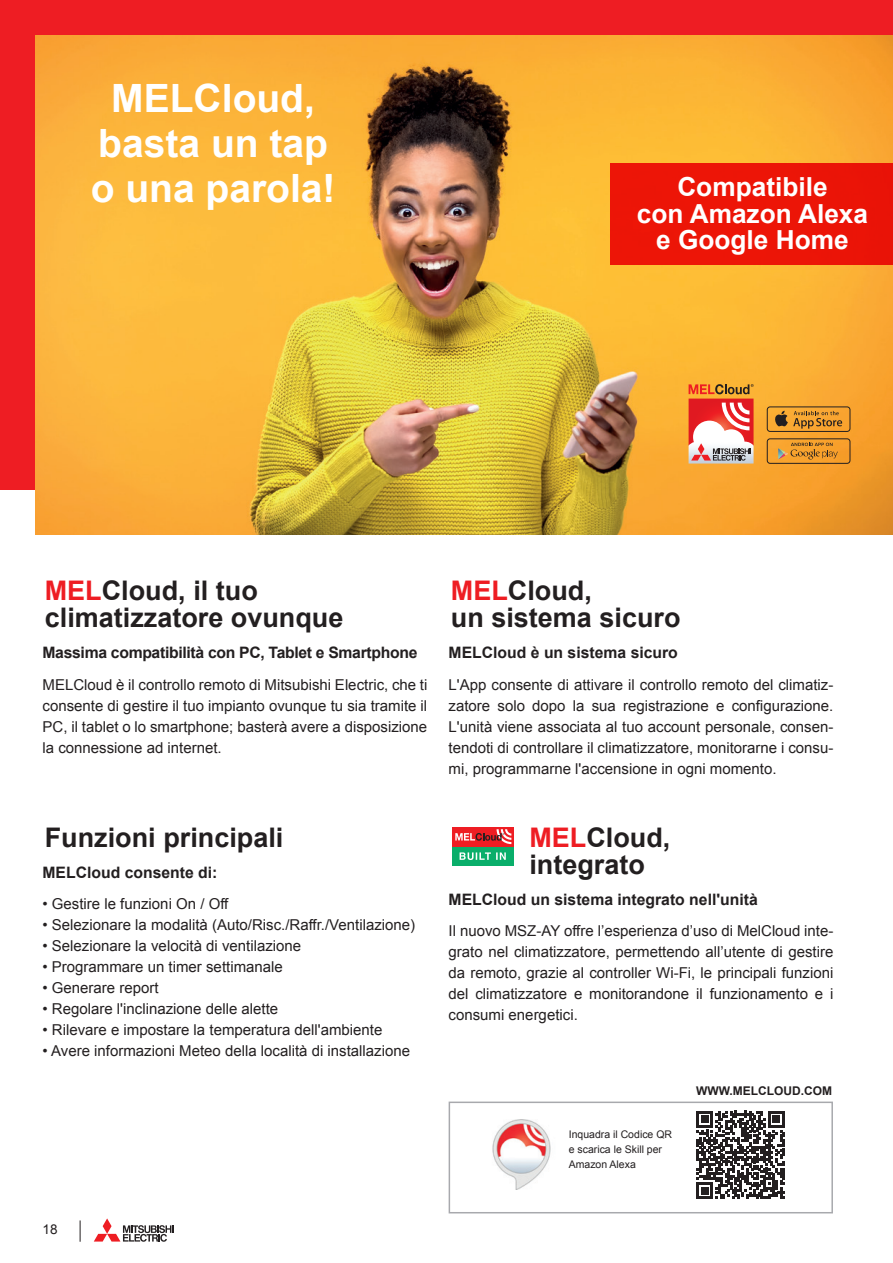
<style>
.page{position:relative;width:893px;height:1263px;background:#fff}
.page>*{position:absolute;margin:0;border:0;box-sizing:border-box;transform-origin:0 0}
.t1{font:700 39px/45px "Arial";color:#fff;text-align:center}
.t2{font:700 27px/27px "Arial";color:#231f20}
.t3{font:700 26.25px/26.2px "Arial";color:#fff;text-align:center}
.t4{font:700 15.75px "Arial";color:#231f20}
.t5{font:700 15.75px "Arial";letter-spacing:-.02em;color:#231f20}
.t6{font:15px/21px "Arial";color:#231f20;text-align:justify}
.t7{font:13.5px "Arial";color:#231f20}
.t8{font:700 12px "Arial";color:#231f20}
.t9{font:10.5px/15px "Arial";color:#231f20}
.s1{color:#ee1d23}
</style>
<div class="page">
<svg style="left:94px;top:1218px;width:80px;height:24px"></svg>
<svg style="left:80px;top:1220px;width:1px;height:22px"></svg>
<div style="left:0;top:0;width:893px;height:489px;background:#ee1d23"></div>
<div style="left:452px;top:827px;width:61px;height:39px;background:#09ae6a"></div>
<div style="left:452px;top:827px;width:61px;height:19px;background:#ee1d23"></div>
<svg style="left:455px;top:829px;width:56px;height:15px"></svg>
<svg style="left:460px;top:852px;width:46px;height:8px"></svg>
<svg style="left:696px;top:1111px;width:89px;height:88px"></svg>
<div style="left:449px;top:1101px;width:384px;height:112px;border:2px solid #a8a9ad"></div>
<img style="left:492px;top:1120px;width:59px;height:69px">
<img style="left:35px;top:35px;width:858px;height:500px">
<img style="left:689px;top:461px;width:64px;height:2px">
<svg style="left:689px;top:384px;width:64px;height:77px"></svg>
<div style="left:767px;top:406px;width:83px;height:26px;border:1px solid #231f20;border-radius:3px"></div>
<svg style="left:774px;top:411px;width:68px;height:18px"></svg>
<div style="left:767px;top:438px;width:83px;height:26px;border:1px solid #231f20;border-radius:3px"></div>
<svg style="left:778px;top:443px;width:60px;height:16px"></svg>
<div style="left:611px;top:163px;width:282px;height:101px;background:#ec1507"></div>
<h1 class="t1" style="left:91px;top:77px;width:246px">MELCloud, basta un tap o una parola!</h1>
<h3 class="t3" style="left:637px;top:175px;width:233px">Compatibile<br>con Amazon Alexa e Google Home</h3>
<h2 class="t2" style="left:45px;top:578px;width:300px"><span class="s1">MEL</span>Cloud, il tuo climatizzatore ovunque</h2>
<p class="t5" style="left:43px;top:642px;width:376px">Massima compatibilità con PC, Tablet e Smartphone</p>
<p class="t6" style="left:43px;top:674px;width:386px">MELCloud è il controllo remoto di Mitsubishi Electric, che ti consente di gestire il tuo impianto ovunque tu sia tramite il PC, il tablet o lo smartphone; basterà avere a disposizione la connessione ad internet.</p>
<h2 class="t2" style="left:45px;top:824px;width:240px">Funzioni principali</h2>
<p class="t4" style="left:43px;top:862px;width:177px">MELCloud consente di:</p>
<p class="t6" style="left:43px;top:893px;width:187px">• Gestire le funzioni On / Off</p>
<p class="t6" style="left:43px;top:914px;width:374px">• Selezionare la modalità (Auto/Risc./Raffr./Ventilazione)</p>
<p class="t6" style="left:43px;top:935px;width:260px">• Selezionare la velocità di ventilazione</p>
<p class="t6" style="left:43px;top:956px;width:242px">• Programmare un timer settimanale</p>
<p class="t6" style="left:43px;top:977px;width:118px">• Generare report</p>
<p class="t6" style="left:43px;top:998px;width:237px">• Regolare l'inclinazione delle alette</p>
<p class="t6" style="left:43px;top:1019px;width:341px">• Rilevare e impostare la temperatura dell'ambiente</p>
<p class="t6" style="left:43px;top:1040px;width:369px">• Avere informazioni Meteo della località di installazione</p>
<h2 class="t2" style="left:451px;top:578px;width:231px"><span class="s1">MEL</span>Cloud,<br>un sistema sicuro</h2>
<p class="t4" style="left:449px;top:642px;width:231px">MELCloud è un sistema sicuro</p>
<p class="t6" style="left:449px;top:674px;width:386px">L'App consente di attivare il controllo remoto del climatiz&shy;zatore solo dopo la sua registrazione e configurazione.<br>L'unità viene associata al tuo account personale, consen&shy;tendoti di controllare il climatizzatore, monitorarne i consu&shy;mi, programmarne l'accensione in ogni momento.</p>
<h2 class="t2" style="left:529px;top:824px;width:142px"><span class="s1">MEL</span>Cloud, integrato</h2>
<p class="t4" style="left:449px;top:889px;width:311px">MELCloud un sistema integrato nell'unità</p>
<p class="t6" style="left:449px;top:920px;width:386px">Il nuovo MSZ-AY offre l’esperienza d’uso di MelCloud inte&shy;grato nel climatizzatore, permettendo all’utente di gestire da remoto, grazie al controller Wi-Fi, le principali funzioni del climatizzatore e monitorandone il funzionamento e i consumi energetici.</p>
<p class="t9" style="left:569px;top:1127px;width:105px">Inquadra il Codice QR e scarica le Skill per<br>Amazon Alexa</p>
<p class="t8" style="left:696px;top:1082px;width:137px">WWW.MELCLOUD.COM</p>
<p class="t7" style="left:43px;top:1220px;width:17px">18</p>
</div>
